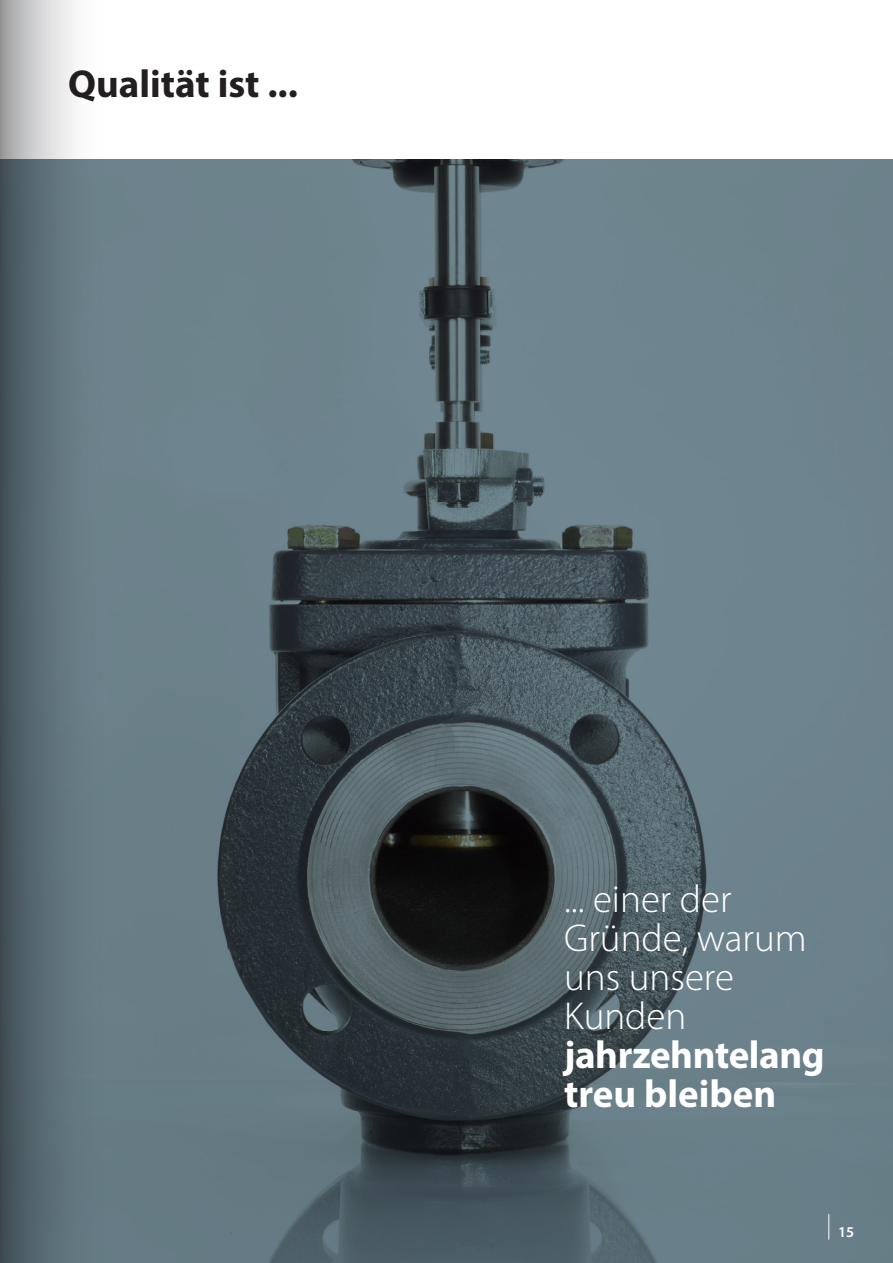
<style>
.page{position:relative;width:893px;height:1263px;background:#fff}
.page>*{position:absolute;margin:0;border:0;box-sizing:border-box;transform-origin:0 0}
.t1{font:300 39px/39px "Myriad Pro";color:#fff}
.t2{font:700 39px/39px "Myriad Pro";letter-spacing:-.01em;color:#fff}
.t3{font:700 39px "Myriad Pro";color:#231f20}
.t4{font:600 15px "Myriad Pro";color:#fff}
</style>
<div class="page">
<img style="left:109px;top:160px;width:784px;height:1103px">
<svg style="left:828px;top:1214px;width:1px;height:25px"></svg>
<svg style="left:0;top:0;width:109px;height:1263px;background:#6b7c83"></svg>
<p class="t3" style="left:68px;top:59px;width:231px">Qualität ist ...</p>
<p class="t1" style="left:564px;top:879px;width:244px">... einer der<br>Gründe, warum uns unsere<br>Kunden</p>
<p class="t2" style="left:564px;top:1034px;width:262px">jahrzehntelang treu bleiben</p>
<p class="t4" style="left:838px;top:1223px;width:18px">15</p>
</div>
